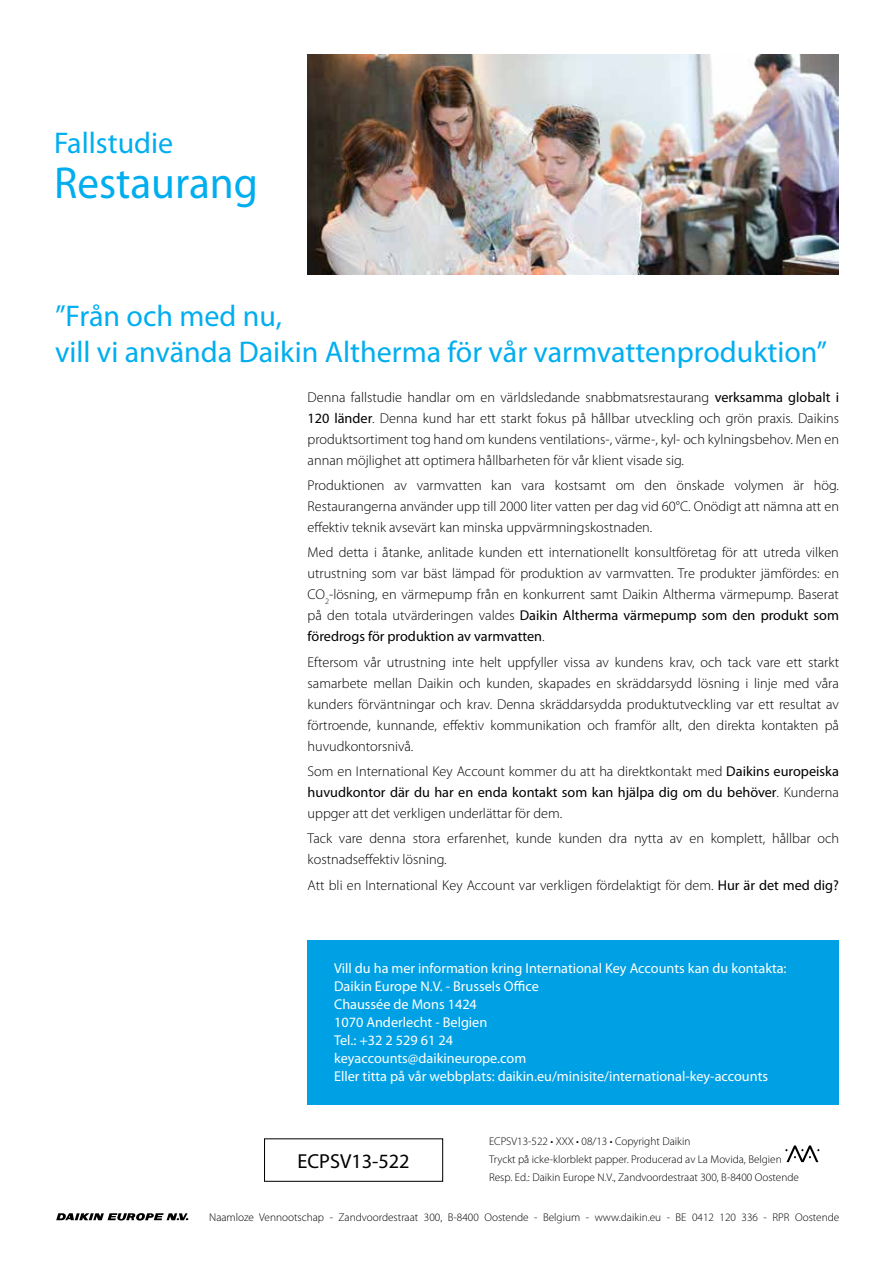
<style>
.page{position:relative;width:893px;height:1263px;background:#fff}
.page>*{position:absolute;margin:0;border:0;box-sizing:border-box;transform-origin:0 0}
.t1{font:45px "Myriad Pro";color:#00aeef;scale:.96 1}
.t2{font:30px/36px "Myriad Pro";color:#00aeef}
.t3{font:20.25px "Myriad Pro";color:#000}
.t4{font:300 14.25px/21px "Myriad Pro";color:#000;text-align:justify}
.t5{font:14.25px/18px "Myriad Pro";color:#fff}
.t6{font:300 11.25px/18px "Myriad Pro";color:#000}
.s1{font-weight:400}
</style>
<div class="page">
<svg style="left:56px;top:1213px;width:132px;height:7px"></svg>
<img style="left:308px;top:54px;width:531px;height:220px">
<div style="left:308px;top:940px;width:531px;height:164px;background:#00a1e4"></div>
<div style="left:264px;top:1138px;width:179px;height:44px;border:1px solid #000"></div>
<svg style="left:785px;top:1145px;width:34px;height:17px"></svg>
<h2 class="t2" style="left:54px;top:125px;width:121px">Fallstudie</h2>
<h1 class="t1" style="left:54px;top:158px;width:214px">Restaurang</h1>
<h2 class="t2" style="left:55px;top:299px;width:774px">”Från och med nu,<br>vill vi använda Daikin Altherma för vår varmvattenproduktion”</h2>
<p class="t4" style="left:308px;top:387px;width:533px">Denna fallstudie handlar om en världsledande snabbmatsrestaurang <span class="s1">verksamma globalt i 120 länder</span>. Denna kund har ett starkt fokus på hållbar utveckling och grön praxis. Daikins produktsortiment tog hand om kundens ventilations-, värme-, kyl- och kylningsbehov. Men en annan möjlighet att optimera hållbarheten för vår klient visade sig.</p>
<p class="t4" style="left:308px;top:475px;width:533px">Produktionen av varmvatten kan vara kostsamt om den önskade volymen är hög.<br>Restaurangerna använder upp till 2000 liter vatten per dag vid 60°C. Onödigt att nämna att en effektiv teknik avsevärt kan minska uppvärmningskostnaden.</p>
<p class="t4" style="left:308px;top:542px;width:533px">Med detta i åtanke, anlitade kunden ett internationellt konsultföretag för att utreda vilken utrustning som var bäst lämpad för produktion av varmvatten. Tre produkter jämfördes: en CO<sub>2</sub>-lösning, en värmepump från en konkurrent samt Daikin Altherma värmepump. Baserat på den totala utvärderingen valdes <span class="s1">Daikin Altherma värmepump som den produkt som föredrogs för produktion av varmvatten</span>.</p>
<p class="t4" style="left:308px;top:652px;width:533px">Eftersom vår utrustning inte helt uppfyller vissa av kundens krav, och tack vare ett starkt samarbete mellan Daikin och kunden, skapades en skräddarsydd lösning i linje med våra kunders förväntningar och krav. Denna skräddarsydda produktutveckling var ett resultat av förtroende, kunnande, effektiv kommunikation och framför allt, den direkta kontakten på huvudkontorsnivå.</p>
<p class="t4" style="left:308px;top:761px;width:533px">Som en International Key Account kommer du att ha direktkontakt med <span class="s1">Daikins europeiska huvudkontor där du har en enda kontakt som kan hjälpa dig om du behöver</span>. Kunderna uppger att det verkligen underlättar för dem.</p>
<p class="t4" style="left:308px;top:828px;width:533px">Tack vare denna stora erfarenhet, kunde kunden dra nytta av en komplett, hållbar och kostnadseffektiv lösning.</p>
<p class="t4" style="left:308px;top:874px;width:533px">Att bli en International Key Account var verkligen fördelaktigt för dem. <span class="s1">Hur är det med dig?</span></p>
<p class="t5" style="left:334px;top:960px;width:454px">Vill du ha mer information kring International Key Accounts kan du kontakta:<br>Daikin Europe N.V. - Brussels Office<br>Chaussée de Mons 1424<br>1070 Anderlecht - Belgien<br>Tel.: +32 2 529 61 24<br>keyaccounts@daikineurope.com<br>Eller titta på vår webbplats: daikin.eu/minisite/international-key-accounts</p>
<h3 class="t3" style="left:297px;top:1150px;width:114px">ECPSV13-522</h3>
<p class="t6" style="left:489px;top:1132px;width:312px">ECPSV13-522 • XXX • 08/13 • Copyright Daikin<br>Tryckt på icke-klorblekt papper. Producerad av La Movida, Belgien<br>Resp. Ed.: Daikin Europe N.V., Zandvoordestraat 300, B-8400 Oostende</p>
<p class="t6" style="left:209px;top:1208px;width:632px">Naamloze Vennootschap - Zandvoordestraat 300, B-8400 Oostende - Belgium - www.daikin.eu - BE 0412 120 336 - RPR Oostende</p>
</div>
